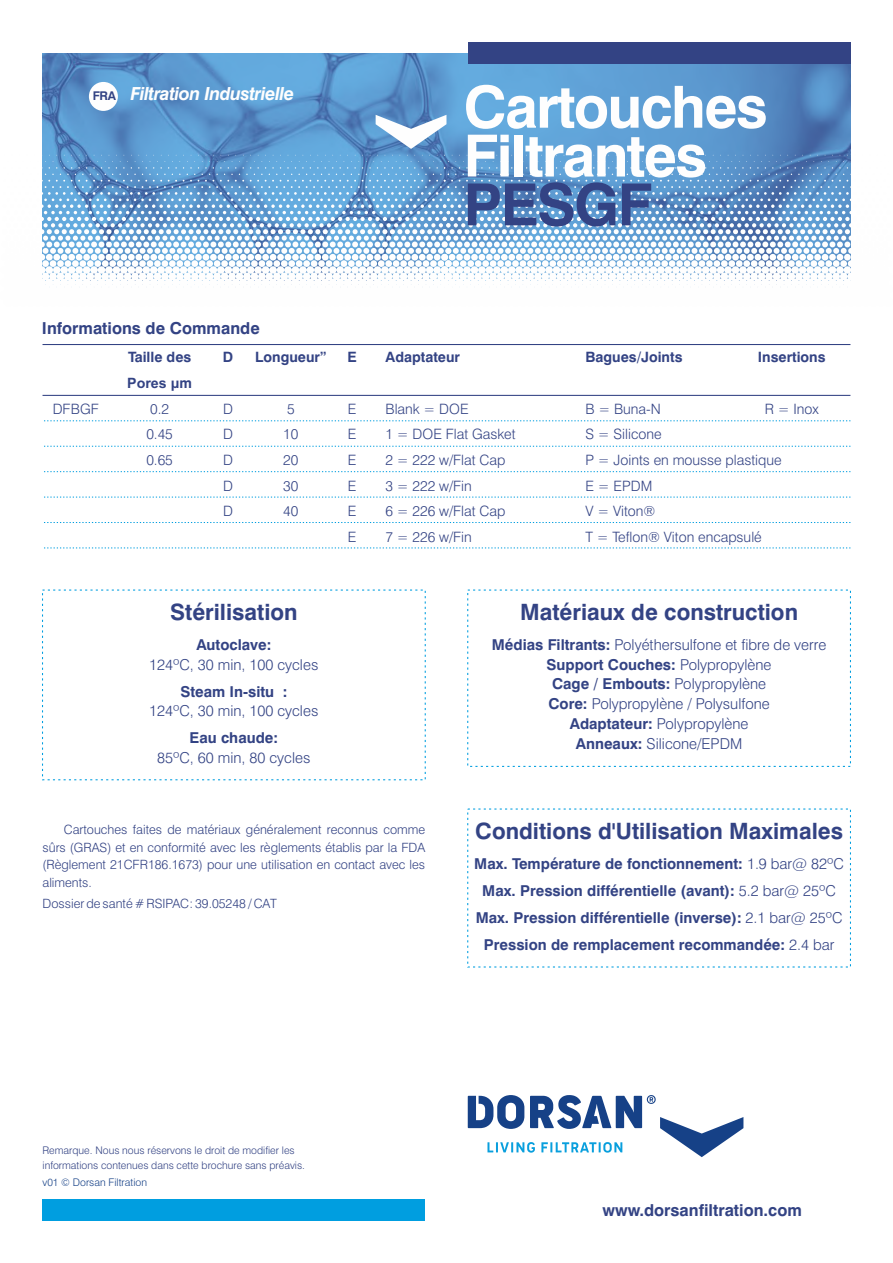
<style>
.page{position:relative;width:893px;height:1263px;background:#fff}
.page>*{position:absolute;margin:0;border:0;box-sizing:border-box;transform-origin:0 0}
.t1{font:700 58.2px/48.8px "Swiss 721 BT";letter-spacing:-.03em;color:#fefefe}
.t2{font:700 58.2px "Swiss 721 BT";letter-spacing:-.03em;color:#334384}
.t3{font:700 22.5px "Swiss 721 BT";color:#334384}
.t4{font:italic 700 18px "Swiss 721 BT";letter-spacing:-.03em;color:#fefefe}
.t5{font:700 16.5px "Swiss 721 BT";color:#334384}
.t6{font:300 15px/19.8px "Swiss 721 BT";color:#334384;text-align:center}
.t7{font:700 15px/27px "Swiss 721 BT";color:#334384;text-align:center}
.t8{font:300 14.25px "Swiss 721 BT";color:#334384}
.t9{font:700 14.25px "Swiss 721 BT";color:#334384}
.t10{font:700 14.25px "Arial";color:#334384}
.t11{font:300 12.75px/17.5px "Swiss 721 BT";color:#334384;text-align:justify}
.t12{font:300 10.5px/14.4px "Swiss 721 BT";color:#334384}
.t13{font:300 10.5px "Swiss 721 BT";color:#164187}
.s1{font-style:normal;font-size:12px;color:#334384}
.s2{font-family:"Swiss 721 BT"}
.s3{font-weight:700}
.s4{font-weight:300}
</style>
<div class="page">
<svg style="left:43px;top:53px;width:807px;height:102px;background:#5a97ce"></svg>
<svg style="left:453px;top:155px;width:398px;height:130px"></svg>
<svg style="left:42px;top:155px;width:411px;height:133px"></svg>
<div style="left:468px;top:43px;width:382px;height:21px;background:#334384"></div>
<div style="left:43px;top:1199px;width:382px;height:21px;background:#009ee0"></div>
<svg style="left:44px;top:522px;width:806px;height:1px"></svg>
<svg style="left:44px;top:497px;width:806px;height:1px"></svg>
<svg style="left:44px;top:471px;width:806px;height:1px"></svg>
<svg style="left:44px;top:446px;width:806px;height:1px"></svg>
<svg style="left:44px;top:420px;width:806px;height:1px"></svg>
<hr style="left:43px;top:395px;width:807px;height:1px;background:#334384">
<hr style="left:43px;top:344px;width:807px;height:1px;background:#334384">
<svg style="left:44px;top:548px;width:806px;height:1px"></svg>
<svg style="left:468px;top:1095px;width:275px;height:62px"></svg>
<svg style="left:376px;top:115px;width:70px;height:34px"></svg>
<div style="left:89px;top:82px;width:29px;height:29px;background:#fefefe;border-radius:50%"></div>
<p class="t4" style="left:93px;top:86px;width:203px"><span class="s1">FRA</span> Filtration Industrielle</p>
<h1 class="t1" style="left:463px;top:88px;width:306px">Cartouches<br>Filtrantes</h1>
<h1 class="t2" style="left:463px;top:181px;width:190px">PESGF</h1>
<p class="t5" style="left:42px;top:321px;width:219px">Informations de Commande</p>
<p class="t9" style="left:128px;top:352px;width:65px">Taille des</p>
<p class="t9" style="left:223px;top:352px;width:12px">D</p>
<p class="t9" style="left:255px;top:352px;width:73px">Longueur”</p>
<p class="t9" style="left:348px;top:352px;width:11px">E</p>
<p class="t9" style="left:386px;top:352px;width:76px">Adaptateur</p>
<p class="t9" style="left:585px;top:352px;width:98px">Bagues/Joints</p>
<p class="t9" style="left:758px;top:352px;width:69px">Insertions</p>
<p class="t10" style="left:127px;top:378px;width:66px">Pores μ<span class="s2">m</span></p>
<p class="t8" style="left:53px;top:403px;width:48px">DFBGF</p>
<p class="t8" style="left:150px;top:403px;width:20px">0.2</p>
<p class="t8" style="left:223px;top:403px;width:11px">D</p>
<p class="t8" style="left:287px;top:403px;width:9px">5</p>
<p class="t8" style="left:348px;top:403px;width:10px">E</p>
<p class="t8" style="left:386px;top:403px;width:85px">Blank = DOE</p>
<p class="t8" style="left:585px;top:403px;width:77px">B = Buna-N</p>
<p class="t8" style="left:765px;top:403px;width:56px">R = Inox</p>
<p class="t8" style="left:146px;top:428px;width:28px">0.45</p>
<p class="t8" style="left:223px;top:428px;width:11px">D</p>
<p class="t8" style="left:283px;top:428px;width:17px">10</p>
<p class="t8" style="left:348px;top:428px;width:10px">E</p>
<p class="t8" style="left:386px;top:428px;width:132px">1 = DOE Flat Gasket</p>
<p class="t8" style="left:585px;top:428px;width:78px">S = Silicone</p>
<p class="t8" style="left:146px;top:454px;width:28px">0.65</p>
<p class="t8" style="left:223px;top:454px;width:11px">D</p>
<p class="t8" style="left:283px;top:454px;width:17px">20</p>
<p class="t8" style="left:348px;top:454px;width:10px">E</p>
<p class="t8" style="left:386px;top:454px;width:121px">2 = 222 w/Flat Cap</p>
<p class="t8" style="left:585px;top:454px;width:198px">P = Joints en mousse plastique</p>
<p class="t8" style="left:223px;top:480px;width:11px">D</p>
<p class="t8" style="left:283px;top:480px;width:17px">30</p>
<p class="t8" style="left:348px;top:480px;width:10px">E</p>
<p class="t8" style="left:386px;top:480px;width:88px">3 = 222 w/Fin</p>
<p class="t8" style="left:585px;top:480px;width:68px">E = EPDM</p>
<p class="t8" style="left:223px;top:505px;width:11px">D</p>
<p class="t8" style="left:283px;top:505px;width:17px">40</p>
<p class="t8" style="left:348px;top:505px;width:10px">E</p>
<p class="t8" style="left:386px;top:505px;width:121px">6 = 226 w/Flat Cap</p>
<p class="t8" style="left:585px;top:505px;width:71px">V = Viton®</p>
<p class="t8" style="left:348px;top:531px;width:10px">E</p>
<p class="t8" style="left:386px;top:531px;width:88px">7 = 226 w/Fin</p>
<p class="t8" style="left:585px;top:531px;width:178px">T = Teflon® Viton encapsulé</p>
<h2 class="t3" style="left:170px;top:603px;width:129px">Stérilisation</h2>
<p class="t7" style="left:196px;top:632px;width:77px">Autoclave:</p>
<p class="t6" style="left:149px;top:656px;width:171px">124ºC, 30 min, 100 cycles</p>
<p class="t7" style="left:180px;top:679px;width:108px">Steam In-situ :</p>
<p class="t6" style="left:149px;top:703px;width:171px">124ºC, 30 min, 100 cycles</p>
<p class="t7" style="left:190px;top:726px;width:90px">Eau chaude:</p>
<p class="t6" style="left:157px;top:749px;width:155px">85ºC, 60 min, 80 cycles</p>
<p class="t11" style="left:43px;top:822px;width:384px;text-indent:21px">Cartouches faites de matériaux généralement reconnus comme sûrs (GRAS) et en conformité avec les règlements établis par la FDA (Règlement 21CFR186.1673) pour une utilisation en contact avec les aliments.</p>
<p class="t11" style="left:43px;top:896px;width:236px">Dossier de santé # RSIPAC: 39.05248 / CAT</p>
<h2 class="t3" style="left:520px;top:603px;width:279px">Matériaux de construction</h2>
<p class="t6" style="left:492px;top:636px;width:336px"><span class="s3">Médias Filtrants:</span> Polyéthersulfone et fibre de verre <span class="s3">Support Couches:</span> Polypropylène<br><span class="s3">Cage / Embouts:</span> Polypropylène<br><span class="s3">Core:</span> Polypropylène / Polysulfone<br><span class="s3">Adaptateur:</span> Polypropylène<br><span class="s3">Anneaux:</span> Silicone/EPDM</p>
<h2 class="t3" style="left:475px;top:822px;width:369px">Conditions d'Utilisation Maximales</h2>
<p class="t7" style="left:474px;top:851px;width:371px">Max. Température de fonctionnement: <span class="s4">1.9 bar@ 82ºC </span>Max. Pression différentielle (avant): <span class="s4">5.2 bar@ 25ºC </span>Max. Pression différentielle (inverse): <span class="s4">2.1 bar@ 25ºC </span>Pression de remplacement recommandée: <span class="s4">2.4 bar</span></p>
<p class="t12" style="left:43px;top:1144px;width:264px">Remarque. Nous nous réservons le droit de modifier les informations contenues dans cette brochure sans préavis.</p>
<p class="t13" style="left:42px;top:1178px;width:106px">v01 © Dorsan Filtration</p>
<p class="t5" style="left:603px;top:1203px;width:201px">www.dorsanfiltration.com</p>
</div>
